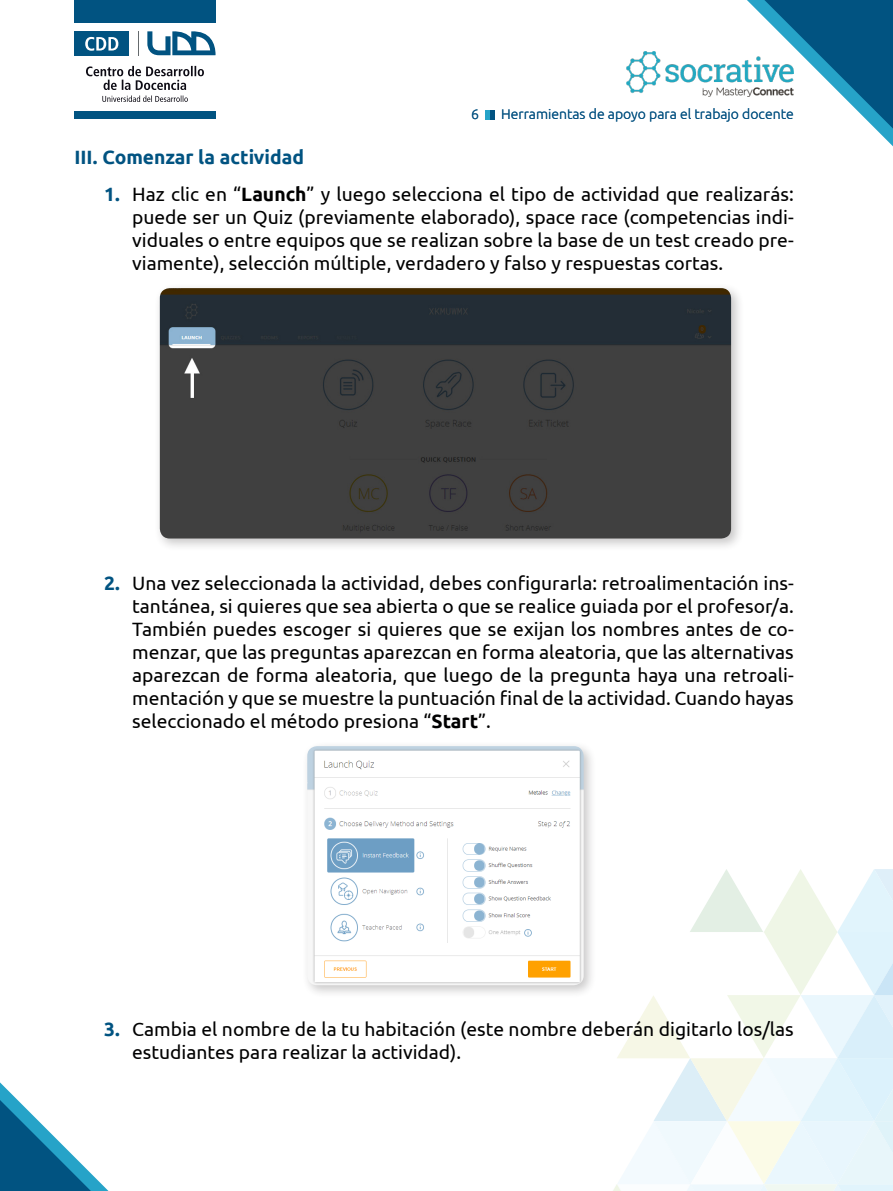
<style>
.page{position:relative;width:893px;height:1191px;background:#fff}
.page>*{position:absolute;margin:0;border:0;box-sizing:border-box;transform-origin:0 0}
.t1{font:19.25px/23.1px "Ubuntu";color:#000001;text-align:justify}
.t2{font:700 19.25px "Ubuntu";color:#015381}
.t3{font:300 14px "Ubuntu";color:#085483}
.s1{font-weight:700;color:#015381}
.s2{font-weight:700}
</style>
<div class="page">
<svg style="left:613px;top:869px;width:280px;height:322px"></svg>
<div style="left:74px;top:31px;width:55px;height:24px;background:#015381"></div>
<svg style="left:138px;top:31px;width:1px;height:25px"></svg>
<svg style="left:147px;top:31px;width:69px;height:24px"></svg>
<svg style="left:86px;top:66px;width:118px;height:36px"></svg>
<svg style="left:85px;top:37px;width:33px;height:14px"></svg>
<svg style="left:0;top:1082px;width:109px;height:109px"></svg>
<svg style="left:747px;top:0;width:146px;height:147px"></svg>
<div style="left:74px;top:0;width:142px;height:22px;background:#015381"></div>
<div style="left:74px;top:111px;width:142px;height:7px;background:#015381"></div>
<div style="left:490px;top:110px;width:5px;height:9px;background:#015381"></div>
<div style="left:485px;top:110px;width:5px;height:9px;background:#26a3c8"></div>
<img style="left:626px;top:51px;width:168px;height:45px">
<div style="left:154px;top:282px;width:590px;height:270px;background:#231f20;opacity:.25"></div>
<img style="left:160px;top:288px;width:571px;height:250px">
<div style="left:301px;top:740px;width:296px;height:258px;background:#231f20;opacity:.25"></div>
<img style="left:307px;top:746px;width:277px;height:239px">
<p class="t3" style="left:471px;top:106px;width:9px">6</p>
<p class="t3" style="left:501px;top:106px;width:294px">Herramientas de apoyo para el trabajo docente</p>
<p class="t2" style="left:74px;top:145px;width:231px">III. Comenzar la actividad</p>
<p class="t1" style="left:132px;top:182px;width:663px;text-indent:-28px"><span class="s1">1.</span> Haz clic en “<span class="s2">Launch</span>” y luego selecciona el tipo de actividad que realizarás: puede ser un Quiz (previamente elaborado), space race (competencias indi&shy;viduales o entre equipos que se realizan sobre la base de un test creado pre&shy;viamente), selección múltiple, verdadero y falso y respuestas cortas.</p>
<p class="t1" style="left:132px;top:570px;width:663px;text-indent:-28px"><span class="s1">2.</span> Una vez seleccionada la actividad, debes configurarla: retroalimentación ins&shy;tantánea, si quieres que sea abierta o que se realice guiada por el profesor/a.<br>También puedes escoger si quieres que se exijan los nombres antes de co&shy;menzar, que las preguntas aparezcan en forma aleatoria, que las alternativas aparezcan de forma aleatoria, que luego de la pregunta haya una retroali&shy;mentación y que se muestre la puntuación final de la actividad. Cuando hayas seleccionado el método presiona “<span class="s2">Start</span>”.</p>
<p class="t1" style="left:132px;top:1017px;width:663px;text-indent:-28px"><span class="s1">3.</span> Cambia el nombre de la tu habitación (este nombre deberán digitarlo los/las estudiantes para realizar la actividad).</p>
</div>
